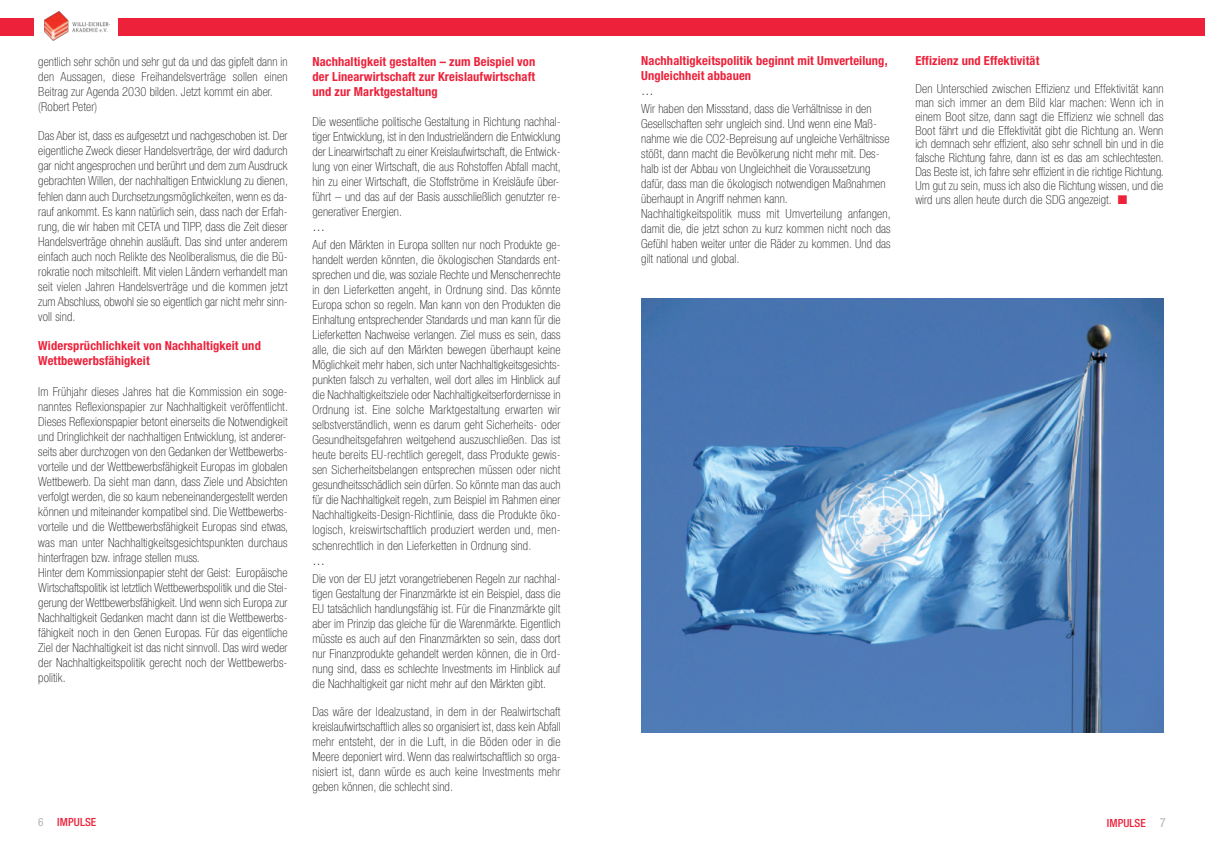
<style>
.page{position:relative;width:1205px;height:851px;background:#fff}
.page>*{position:absolute;margin:0;border:0;box-sizing:border-box;transform-origin:0 0}
.t1{font:100 condensed 12.5px/15px "Helvetica Neue LT Std";letter-spacing:.01em;color:#231f20;text-align:justify}
.t2{font:700 condensed 12.5px/15px "Helvetica Neue LT Std";letter-spacing:.01em;color:#ed213a}
.t3{font:300 condensed 12.5px "Helvetica Neue LT Std";color:#231f20}
.t4{font:500 condensed 11.25px "Helvetica Neue LT Std";letter-spacing:.005em;color:#ed213a}
.s1{font-weight:400;color:#b8b2ae}
.s2{color:#ed213a}
.s3{font-weight:400;font-size:12.5px;color:#b8b2ae}
</style>
<div class="page">
<div style="left:0;top:18px;width:33px;height:17px;background:#ed213a"></div>
<div style="left:119px;top:18px;width:1086px;height:17px;background:#ed213a"></div>
<img style="left:44px;top:12px;width:66px;height:28px">
<img style="left:641px;top:298px;width:522px;height:434px">
<p class="t1" style="left:38px;top:55px;width:251px">gentlich sehr schön und sehr gut da und das gipfelt dann in den Aussagen, diese Freihandelsverträge sollen einen Beitrag zur Agenda 2030 bilden. Jetzt kommt ein aber.</p>
<p class="t1" style="left:38px;top:100px;width:61px">(Robert Peter)</p>
<p class="t1" style="left:38px;top:130px;width:251px">Das Aber ist, dass es aufgesetzt und nachgeschoben ist. Der eigentliche Zweck dieser Handelsverträge, der wird dadurch gar nicht angesprochen und berührt und dem zum Ausdruck gebrachten Willen, der nachhaltigen Entwicklung zu dienen, fehlen dann auch Durchsetzungsmöglichkeiten, wenn es da&shy;rauf ankommt. Es kann natürlich sein, dass nach der Erfah&shy;rung, die wir haben mit CETA und TIPP, dass die Zeit dieser Handelsverträge ohnehin ausläuft. Das sind unter anderem einfach auch noch Relikte des Neoliberalismus, die die Bü&shy;rokratie noch mitschleift. Mit vielen Ländern verhandelt man seit vielen Jahren Handelsverträge und die kommen jetzt zum Abschluss, obwohl sie so eigentlich gar nicht mehr sinn&shy;voll sind.</p>
<p class="t2" style="left:38px;top:339px;width:224px">Widersprüchlichkeit von Nachhaltigkeit und</p>
<p class="t2" style="left:38px;top:354px;width:113px">Wettbewerbsfähigkeit</p>
<p class="t1" style="left:38px;top:385px;width:251px;text-align:left">Im Frühjahr dieses Jahres hat die Kommission ein soge&shy;nanntes Reflexionspapier zur Nachhaltigkeit veröffentlicht.<br>Dieses Reflexionspapier betont einerseits die Notwendigkeit und Dringlichkeit der nachhaltigen Entwicklung, ist anderer&shy;seits aber durchzogen von den Gedanken der Wettbewerbs&shy;vorteile und der Wettbewerbsfähigkeit Europas im globalen Wettbewerb. Da sieht man dann, dass Ziele und Absichten verfolgt werden, die so kaum nebeneinandergestellt werden können und miteinander kompatibel sind. Die Wettbewerbs&shy;vorteile und die Wettbewerbsfähigkeit Europas sind etwas, was man unter Nachhaltigkeitsgesichtspunkten durchaus hinterfragen bzw. infrage stellen muss.</p>
<p class="t1" style="left:38px;top:565px;width:251px">Hinter dem Kommissionpapier steht der Geist: Europäische Wirtschaftspolitik ist letztlich Wettbewerbspolitik und die Stei&shy;gerung der Wettbewerbsfähigkeit. Und wenn sich Europa zur Nachhaltigkeit Gedanken macht dann ist die Wettbewerbs&shy;fähigkeit noch in den Genen Europas. Für das eigentliche Ziel der Nachhaltigkeit ist das nicht sinnvoll. Das wird weder der Nachhaltigkeitspolitik gerecht noch der Wettbewerbs&shy;politik.</p>
<p class="t4" style="left:38px;top:815px;width:60px"><span class="s1">6</span> IMPULSE</p>
<p class="t2" style="left:312px;top:55px;width:224px">Nachhaltigkeit gestalten – zum Beispiel von</p>
<p class="t2" style="left:312px;top:70px;width:224px">der Linearwirtschaft zur Kreislaufwirtschaft</p>
<p class="t2" style="left:312px;top:85px;width:127px">und zur Marktgestaltung</p>
<p class="t1" style="left:312px;top:115px;width:250px">Die wesentliche politische Gestaltung in Richtung nachhal&shy;tiger Entwicklung, ist in den Industrieländern die Entwicklung der Linearwirtschaft zu einer Kreislaufwirtschaft, die Entwick&shy;lung von einer Wirtschaft, die aus Rohstoffen Abfall macht, hin zu einer Wirtschaft, die Stoffströme in Kreisläufe über&shy;führt – und das auf der Basis ausschließlich genutzter re&shy;generativer Energien.</p>
<p class="t3" style="left:312px;top:222px;width:14px">…</p>
<p class="t1" style="left:312px;top:238px;width:250px">Auf den Märkten in Europa sollten nur noch Produkte ge&shy;handelt werden könnten, die ökologischen Standards ent&shy;sprechen und die, was soziale Rechte und Menschenrechte in den Lieferketten angeht, in Ordnung sind. Das könnte Europa schon so regeln. Man kann von den Produkten die Einhaltung entsprechender Standards und man kann für die Lieferketten Nachweise verlangen. Ziel muss es sein, dass alle, die sich auf den Märkten bewegen überhaupt keine Möglichkeit mehr haben, sich unter Nachhaltigkeitsgesichts&shy;punkten falsch zu verhalten, weil dort alles im Hinblick auf die Nachhaltigkeitsziele oder Nachhaltigkeitserfordernisse in Ordnung ist. Eine solche Marktgestaltung erwarten wir selbstverständlich, wenn es darum geht Sicherheits- oder Gesundheitsgefahren weitgehend auszuschließen. Das ist heute bereits EU-rechtlich geregelt, dass Produkte gewis&shy;sen Sicherheitsbelangen entsprechen müssen oder nicht gesundheitsschädlich sein dürfen. So könnte man das auch für die Nachhaltigkeit regeln, zum Beispiel im Rahmen einer Nachhaltigkeits-Design-Richtlinie, dass die Produkte öko&shy;logisch, kreiswirtschaftlich produziert werden und, men&shy;schenrechtlich in den Lieferketten in Ordnung sind.</p>
<p class="t3" style="left:312px;top:555px;width:14px">…</p>
<p class="t1" style="left:312px;top:572px;width:250px">Die von der EU jetzt vorangetriebenen Regeln zur nachhal&shy;tigen Gestaltung der Finanzmärkte ist ein Beispiel, dass die EU tatsächlich handlungsfähig ist. Für die Finanzmärkte gilt aber im Prinzip das gleiche für die Warenmärkte. Eigentlich müsste es auch auf den Finanzmärkten so sein, dass dort nur Finanzprodukte gehandelt werden können, die in Ord&shy;nung sind, dass es schlechte Investments im Hinblick auf die Nachhaltigkeit gar nicht mehr auf den Märkten gibt.</p>
<p class="t1" style="left:312px;top:704px;width:250px">Das wäre der Idealzustand, in dem in der Realwirtschaft kreislaufwirtschaftlich alles so organisiert ist, dass kein Abfall mehr entsteht, der in die Luft, in die Böden oder in die Meere deponiert wird. Wenn das realwirtschaftlich so orga&shy;nisiert ist, dann würde es auch keine Investments mehr geben können, die schlecht sind.</p>
<p class="t2" style="left:641px;top:54px;width:248px">Nachhaltigkeitspolitik beginnt mit Umverteilung,<br>Ungleichheit abbauen</p>
<p class="t3" style="left:641px;top:86px;width:14px">…</p>
<p class="t1" style="left:641px;top:102px;width:250px;text-align:left">Wir haben den Missstand, dass die Verhältnisse in den Gesellschaften sehr ungleich sind. Und wenn eine Maß&shy;nahme wie die CO2-Bepreisung auf ungleiche Verhältnisse stößt, dann macht die Bevölkerung nicht mehr mit. Des&shy;halb ist der Abbau von Ungleichheit die Voraussetzung dafür, dass man die ökologisch notwendigen Maßnahmen überhaupt in Angriff nehmen kann.</p>
<p class="t1" style="left:641px;top:207px;width:251px">Nachhaltigkeitspolitik muss mit Umverteilung anfangen, damit die, die jetzt schon zu kurz kommen nicht noch das Gefühl haben weiter unter die Räder zu kommen. Und das gilt national und global.</p>
<p class="t2" style="left:915px;top:54px;width:126px">Effizienz und Effektivität</p>
<p class="t1" style="left:915px;top:83px;width:250px;line-height:13.8px">Den Unterschied zwischen Effizienz und Effektivität kann man sich immer an dem Bild klar machen: Wenn ich in einem Boot sitze, dann sagt die Effizienz wie schnell das Boot fährt und die Effektivität gibt die Richtung an. Wenn ich demnach sehr effizient, also sehr schnell bin und in die falsche Richtung fahre, dann ist es das am schlechtesten.<br>Das Beste ist, ich fahre sehr effizient in die richtige Richtung.<br>Um gut zu sein, muss ich also die Richtung wissen, und die wird uns allen heute durch die SDG angezeigt. <span class="s2">■</span></p>
<p class="t4" style="left:1106px;top:816px;width:61px">IMPULSE <span class="s3">7</span></p>
</div>
